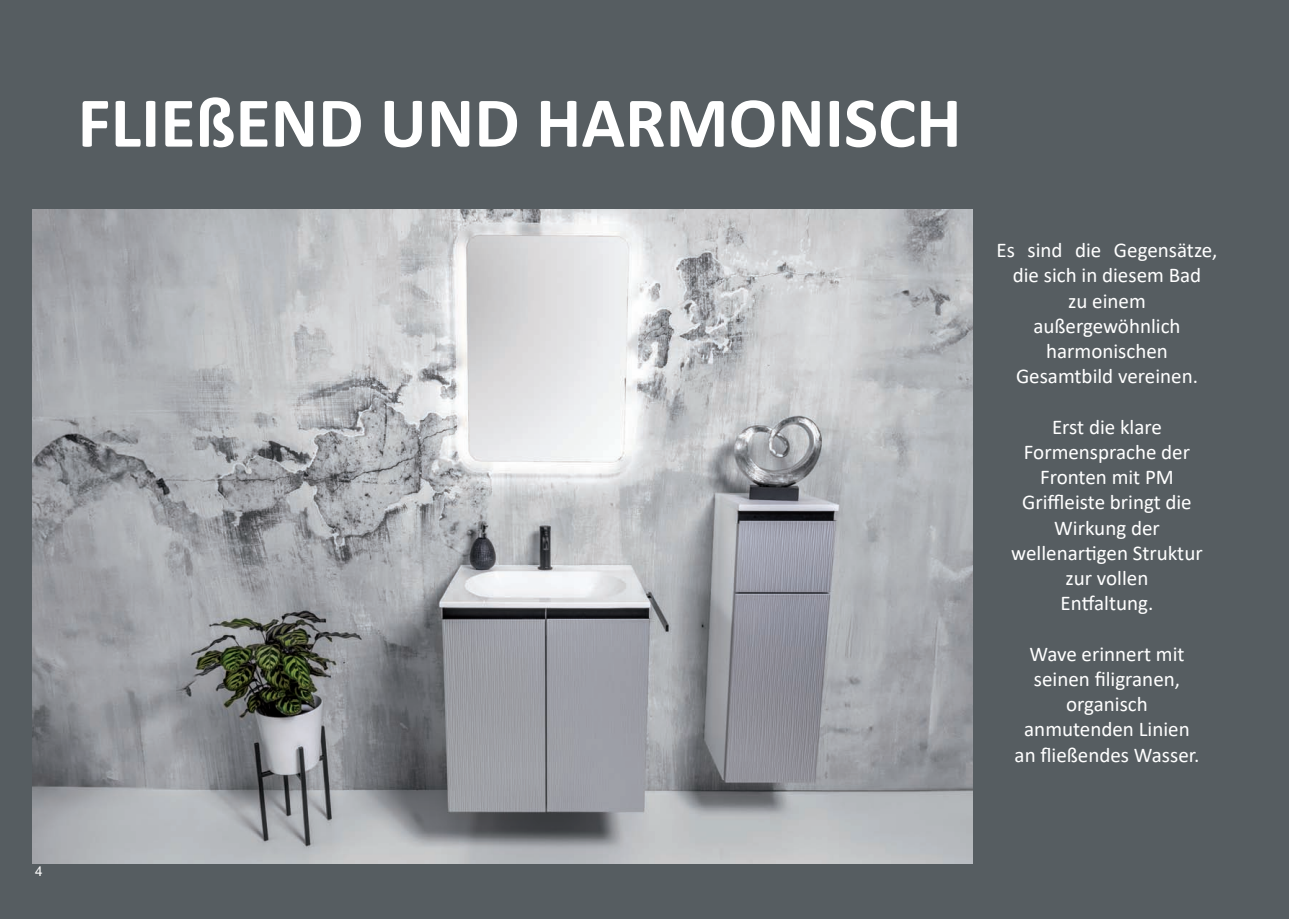
<style>
.page{position:relative;width:1289px;height:919px;background:#fff}
.page>*{position:absolute;margin:0;border:0;box-sizing:border-box;transform-origin:0 0}
.t1{font:700 72px "Calibri";color:#fff}
.t2{font:21px/25.2px "Calibri";color:#fff;text-align:center}
.t3{font:13.5px "Arial";color:#fff}
</style>
<div class="page">
<div style="left:0;top:0;width:1288px;height:918px;background:#565d61"></div>
<img style="left:33px;top:209px;width:939px;height:654px">
<h1 class="t1" style="left:78px;top:72px;width:885px">FLIEßEND UND HARMONISCH</h1>
<p class="t2" style="left:996px;top:237px;width:222px">Es sind die Gegensätze, die sich in diesem Bad<br>zu einem außergewöhnlich harmonischen<br>Gesamtbild vereinen.</p>
<p class="t2" style="left:1011px;top:413px;width:193px">Erst die klare<br>Formensprache der<br>Fronten mit PM<br>Griffleiste bringt die<br>Wirkung der wellenartigen Struktur zur vollen<br>Entfaltung.</p>
<p class="t2" style="left:1014px;top:640px;width:186px">Wave erinnert mit seinen filigranen, organisch anmutenden Linien an fließendes Wasser.</p>
<p class="t3" style="left:35px;top:863px;width:9px">4</p>
</div>
